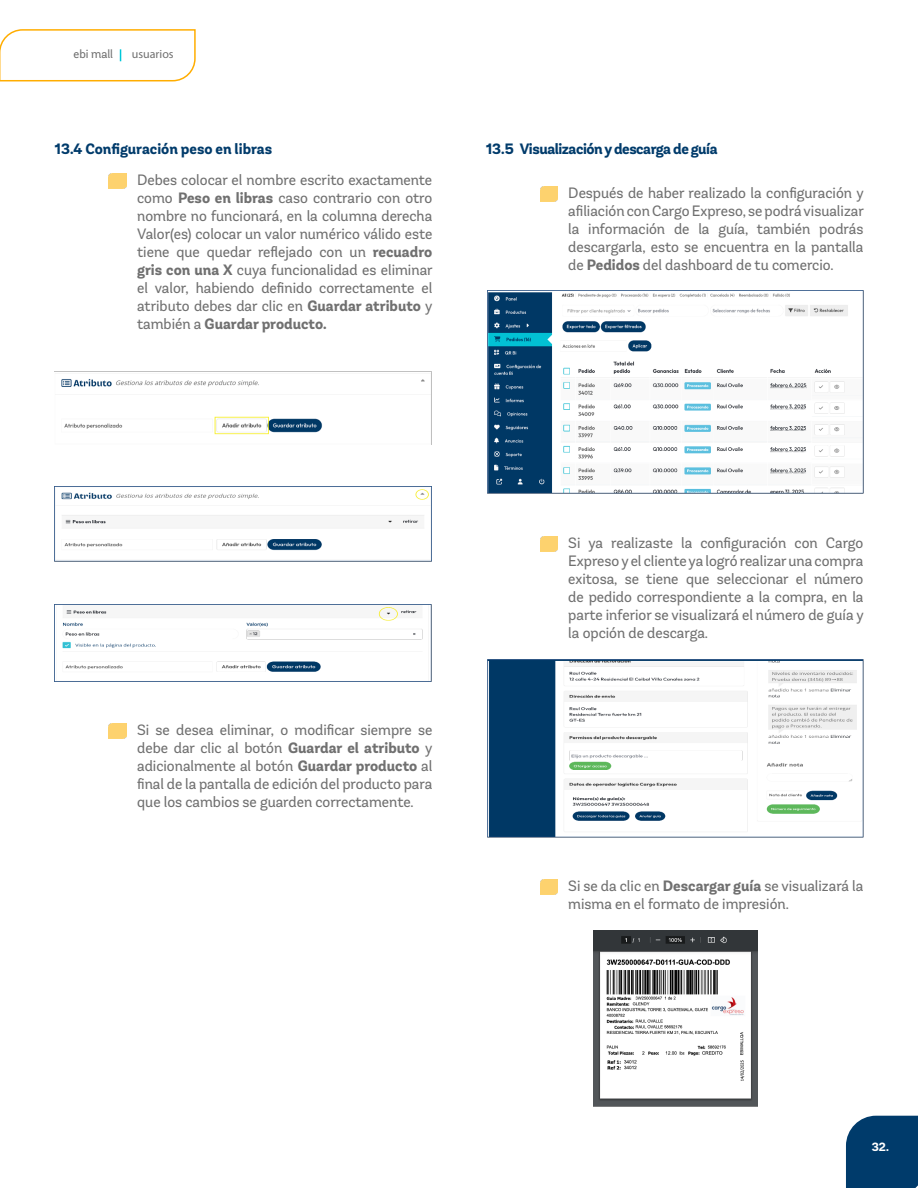
<style>
.page{position:relative;width:918px;height:1188px;background:#fff}
.page>*{position:absolute;margin:0;border:0;box-sizing:border-box;transform-origin:0 0}
.t1{font:15px/18px "Andes Neue";color:#707070;text-align:justify}
.t2{font:700 15px "Andes Neue";letter-spacing:-.02em;color:#003b6b}
.t3{font:700 15px "Andes Neue";color:#003b6b}
.t4{font:12px "Myriad Pro";color:#707070}
.t5{font:12px "Andes Neue";color:#707070}
.t6{font:700 12px "Andes Neue";color:#fff}
.s1{font-weight:700}
</style>
<div class="page">
<div style="left:846px;top:1116px;width:72px;height:72px;background:#003b6b"></div>
<svg style="left:0;top:29px;width:196px;height:53px"></svg>
<img style="left:109px;top:173px;width:17px;height:15px">
<img style="left:109px;top:724px;width:17px;height:15px">
<img style="left:540px;top:186px;width:17px;height:15px">
<img style="left:540px;top:537px;width:17px;height:14px">
<img style="left:540px;top:880px;width:17px;height:15px">
<img style="left:55px;top:371px;width:377px;height:73px">
<img style="left:487px;top:291px;width:377px;height:203px">
<img style="left:487px;top:659px;width:377px;height:178px">
<img style="left:594px;top:930px;width:164px;height:177px">
<img style="left:55px;top:487px;width:377px;height:75px">
<img style="left:55px;top:604px;width:377px;height:77px">
<p class="t5" style="left:74px;top:47px;width:41px">ebi mall</p>
<p class="t4" style="left:132px;top:47px;width:43px">usuarios</p>
<p class="t3" style="left:55px;top:139px;width:219px">13.4 Configuración peso en libras</p>
<p class="t2" style="left:486px;top:139px;width:233px">13.5 Visualización y descarga de guía</p>
<p class="t1" style="left:137px;top:170px;width:297px">Debes colocar el nombre escrito exactamente como <span class="s1">Peso en libras</span> caso contrario con otro nombre no funcionará, en la columna derecha Valor(es) colocar un valor numérico válido este tiene que quedar reflejado con un <span class="s1">recuadro gris con una X</span> cuya funcionalidad es eliminar el valor, habiendo definido correctamente el atributo debes dar clic en <span class="s1">Guardar atributo</span> y también a <span class="s1">Guardar producto.</span></p>
<p class="t1" style="left:137px;top:721px;width:297px">Si se desea eliminar, o modificar siempre se debe dar clic al botón <span class="s1">Guardar el atributo</span> y adicionalmente al botón <span class="s1">Guardar producto</span> al final de la pantalla de edición del producto para que los cambios se guarden correctamente.</p>
<p class="t1" style="left:568px;top:183px;width:297px">Después de haber realizado la configuración y afiliación con Cargo Expreso, se podrá visualizar la información de la guía, también podrás descargarla, esto se encuentra en la pantalla de <span class="s1">Pedidos</span> del dashboard de tu comercio.</p>
<p class="t1" style="left:568px;top:533px;width:297px">Si ya realizaste la configuración con Cargo Expreso y el cliente ya logró realizar una compra exitosa, se tiene que seleccionar el número de pedido correspondiente a la compra, en la parte inferior se visualizará el número de guía y la opción de descarga.</p>
<p class="t1" style="left:568px;top:877px;width:297px">Si se da clic en <span class="s1">Descargar guía</span> se visualizará la misma en el formato de impresión.</p>
<p class="t6" style="left:872px;top:1139px;width:19px">32.</p>
</div>
